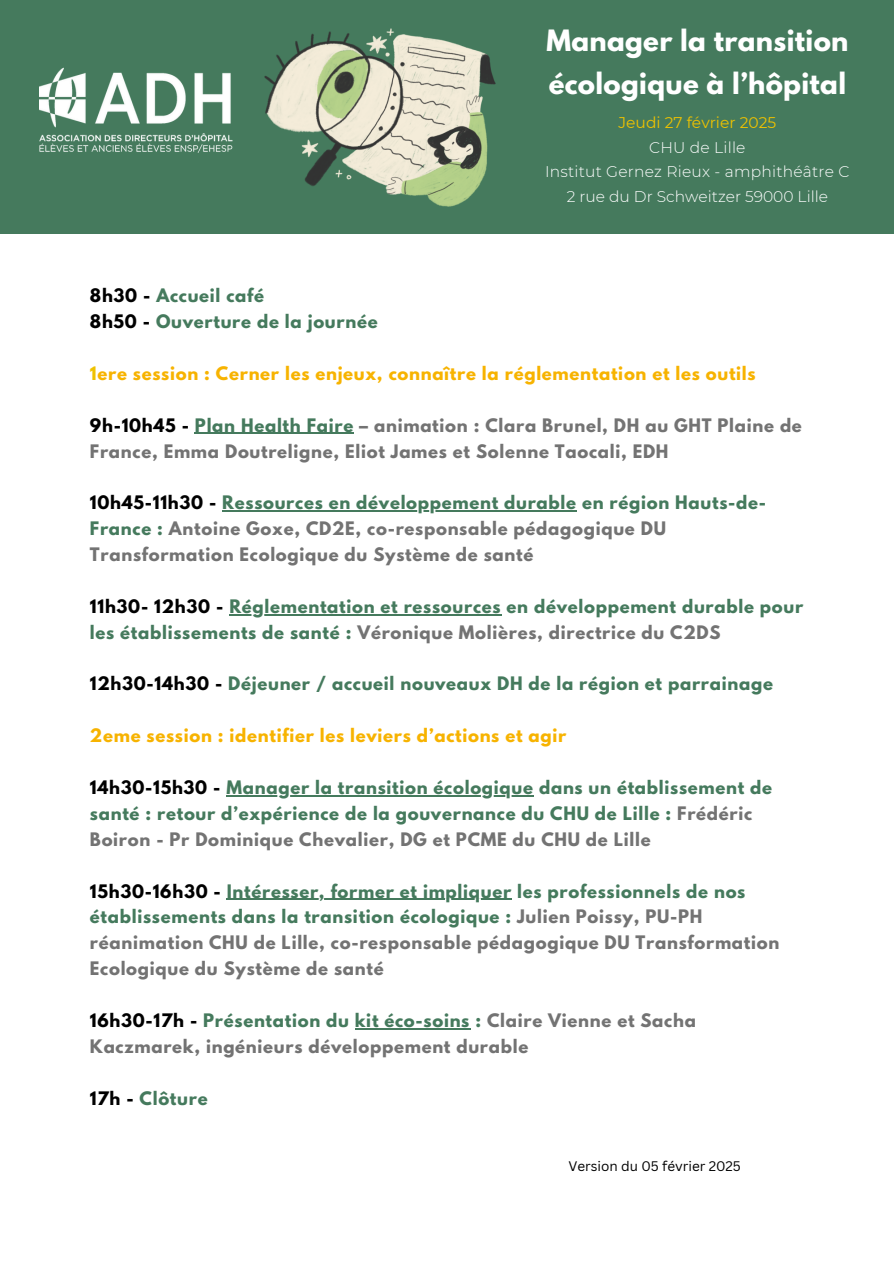
<style>
.page{position:relative;width:894px;height:1264px;background:#fff}
.page>*{position:absolute;margin:0;border:0;box-sizing:border-box;transform-origin:0 0}
.t1{font:700 26.1px/42.9px "League Spartan";letter-spacing:.015em;color:#fff}
.t2{font:700 16.5px/25.8px "League Spartan";letter-spacing:.045em;color:#737373}
.t3{font:700 16.5px/25.8px "League Spartan";letter-spacing:.045em;color:#457a5d}
.t4{font:700 16.5px "League Spartan";letter-spacing:.045em;color:#f7b300}
.t5{font:300 15.45px/24.8px "Montserrat";letter-spacing:.015em;color:#fff;text-align:center}
.t6{font:13.5px "Canva Sans";color:#000}
.s1{font-weight:400;color:#efc200}
.s2{color:#000}
.s3{color:#efc200}
.s4{color:#457a5d}
.s5{color:#737373}
</style>
<div class="page">
<hr style="left:195px;top:433px;width:159px;height:1px;background:#457a5d">
<hr style="left:222px;top:510px;width:354px;height:1px;background:#457a5d">
<hr style="left:229px;top:614px;width:272px;height:1px;background:#457a5d">
<hr style="left:226px;top:795px;width:307px;height:1px;background:#457a5d">
<hr style="left:227px;top:898px;width:285px;height:1px;background:#457a5d">
<hr style="left:355px;top:1028px;width:115px;height:1px;background:#457a5d">
<div style="left:0;top:0;width:893px;height:233px;background:#457a5d"></div>
<svg style="left:264px;top:28px;width:231px;height:178px"></svg>
<img style="left:40px;top:68px;width:192px;height:84px">
<h2 class="t1" style="left:546px;top:22px;width:303px">Manager la transition écologique à l’hôpital</h2>
<h2 class="t5" style="left:545px;top:110px;width:306px"><span class="s1">Jeudi 27 février 2025<br></span>CHU de Lille<br>Institut Gernez Rieux - amphithéâtre C<br>2 rue du Dr Schweitzer 59000 Lille</h2>
<p class="t3" style="left:90px;top:285px;width:289px"><span class="s2">8h30 -</span> Accueil café<br><span class="s2">8h50 -</span> Ouverture de la journée</p>
<p class="t4" style="left:90px;top:365px;width:667px"><span class="s3">1</span>ere session : Cerner les enjeux, connaître la réglementation et les outils</p>
<h1 class="t2" style="left:90px;top:414px;width:713px"><span class="s2">9h-10h45 -</span> <span class="s4">Plan Health Faire</span> – animation : Clara Brunel, DH au GHT Plaine de<br>France, Emma Doutreligne, Eliot James et Solenne Taocali, EDH</h1>
<h3 class="t3" style="left:90px;top:492px;width:677px"><span class="s2">10h45-11h30 -</span> Ressources en développement durable en région Hauts-de-</h3>
<h2 class="t2" style="left:90px;top:517px;width:577px"><span class="s4">France :</span> Antoine Goxe, CD2E, co-responsable pédagogique DU<br>Transformation Ecologique du Système de santé</h2>
<h2 class="t3" style="left:90px;top:595px;width:714px"><span class="s2">11h30- 12h30 -</span> Réglementation et ressources en développement durable pour</h2>
<h2 class="t2" style="left:90px;top:621px;width:632px"><span class="s4">les établissements de santé :</span> Véronique Molières, directrice du C2DS</h2>
<h2 class="t3" style="left:90px;top:673px;width:684px"><span class="s2">12h30-14h30 -</span> Déjeuner / accueil nouveaux DH de la région et parrainage</h2>
<h2 class="t4" style="left:90px;top:727px;width:477px">2eme session : identifier les leviers d’actions et agir</h2>
<h2 class="t3" style="left:90px;top:776px;width:683px"><span class="s2">14h30-15h30 -</span> Manager la transition écologique dans un établissement de</h2>
<h2 class="t2" style="left:90px;top:802px;width:663px"><span class="s4">santé : retour d’expérience de la gouvernance du CHU de Lille :</span> Frédéric<br>Boiron - Pr Dominique Chevalier, DG et PCME du CHU de Lille</h2>
<h2 class="t3" style="left:90px;top:880px;width:656px"><span class="s2">15h30-16h30 -</span> Intéresser, former et impliquer les professionnels de nos</h2>
<h2 class="t2" style="left:90px;top:906px;width:690px"><span class="s4">établissements dans la transition écologique :</span> Julien Poissy, PU-PH réanimation CHU de Lille, co-responsable pédagogique DU Transformation<br>Ecologique du Système de santé</h2>
<h2 class="t3" style="left:90px;top:1009px;width:607px"><span class="s2">16h30-17h -</span> Présentation du kit éco-soins : <span class="s5">Claire Vienne et Sacha</span></h2>
<h2 class="t2" style="left:90px;top:1035px;width:440px">Kaczmarek, ingénieurs développement durable</h2>
<h2 class="t3" style="left:90px;top:1087px;width:119px"><span class="s2">17h -</span> Clôture</h2>
<h2 class="t6" style="left:568px;top:1156px;width:174px">Version du 05 février 2025</h2>
</div>
